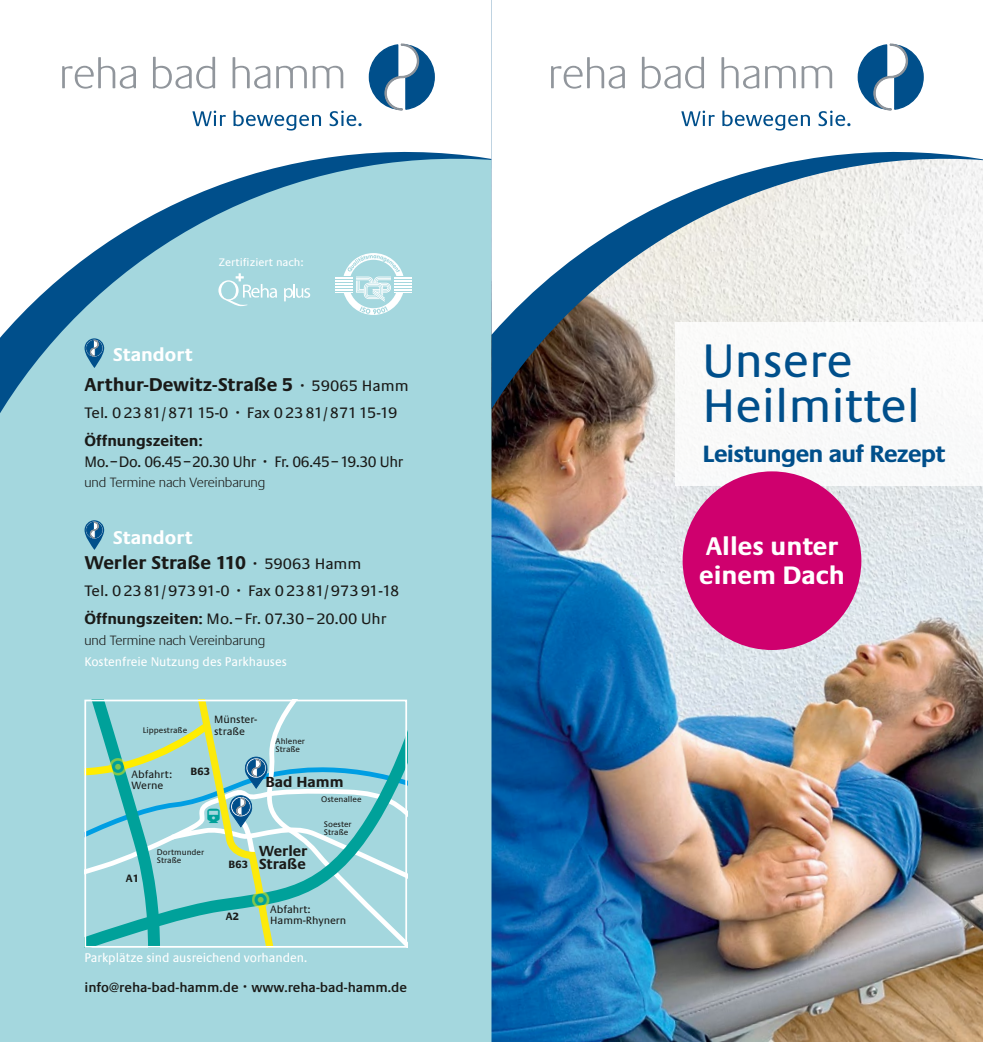
<style>
.page{position:relative;width:983px;height:1042px;background:#fff}
.page>*{position:absolute;margin:0;border:0;box-sizing:border-box;transform-origin:0 0}
.t1{font:48.82px/45.5px "Praxis EF";color:#004f8b}
.t2{font:700 26.25px/29.8px "Praxis EF";color:#fff}
.t3{font:700 24.5px "Praxis EF";letter-spacing:-.03em;color:#004f8b}
.t4{font:700 19.25px/29.4px "Praxis EF";color:#1a1a18}
.t5{font:15.75px/27.7px "Praxis EF";color:#1a1a18}
.t6{font:15.75px "Praxis EF";letter-spacing:-.02em;color:#1a1a18;scale:.95 1}
.t7{font:700 15.75px "Praxis EF";color:#1a1a18}
.t8{font:700 15.22px/13.5px "Praxis EF";color:#1a1a18}
.t9{font:300 14px "Praxis EF";color:#1a1a18}
.t10{font:600 14px "Praxis EF";color:#1a1a18}
.t11{font:13.12px "Praxis EF";color:#fff;scale:.95 1}
.t12{font:11.2px "Praxis EF";color:#fff}
.t13{font:11.03px/11.9px "Praxis EF";color:#1a1a18}
.t14{font:700 11.03px "Praxis EF";color:#1a1a18}
.t15{font:8.4px/8.4px "Praxis EF";color:#1a1a18}
.s1{color:#fff}
.s2{font-weight:400;font-size:15.75px}
.s3{font-weight:700}
</style>
<div class="page">
<div style="left:0;top:0;width:506px;height:1042px;background:#a4d7de"></div>
<svg style="left:0;top:0;width:491px;height:413px"></svg>
<div style="left:353px;top:29px;width:96px;height:96px;background:#fff;border-radius:50%"></div>
<svg style="left:62px;top:57px;width:74px;height:32px;background:#e6e7e8"></svg>
<svg style="left:153px;top:56px;width:62px;height:33px;background:#e3e5e6"></svg>
<svg style="left:232px;top:57px;width:38px;height:32px"></svg>
<svg style="left:276px;top:66px;width:67px;height:23px;background:#e0e2e3"></svg>
<svg style="left:368px;top:43px;width:67px;height:68px"></svg>
<svg style="left:192px;top:111px;width:34px;height:15px"></svg>
<svg style="left:233px;top:111px;width:88px;height:20px;background:#c0d3e2"></svg>
<svg style="left:329px;top:111px;width:32px;height:15px"></svg>
<img style="left:491px;top:409px;width:491px;height:633px">
<div style="left:675px;top:322px;width:307px;height:164px;background:#fff"></div>
<svg style="left:491px;top:335px;width:457px;height:74px"></svg>
<svg style="left:491px;top:0;width:491px;height:335px"></svg>
<div style="left:841px;top:29px;width:97px;height:96px;background:#fff;border-radius:50%"></div>
<svg style="left:551px;top:57px;width:73px;height:32px"></svg>
<svg style="left:641px;top:56px;width:62px;height:33px"></svg>
<svg style="left:721px;top:57px;width:38px;height:32px"></svg>
<svg style="left:765px;top:66px;width:30px;height:23px"></svg>
<svg style="left:801px;top:66px;width:31px;height:23px"></svg>
<svg style="left:857px;top:43px;width:67px;height:68px"></svg>
<svg style="left:681px;top:111px;width:33px;height:15px"></svg>
<svg style="left:722px;top:111px;width:87px;height:20px"></svg>
<svg style="left:818px;top:111px;width:32px;height:15px"></svg>
<svg style="left:84px;top:338px;width:20px;height:30px"></svg>
<svg style="left:86px;top:340px;width:16px;height:16px"></svg>
<svg style="left:284px;top:284px;width:26px;height:17px"></svg>
<svg style="left:218px;top:273px;width:59px;height:33px"></svg>
<svg style="left:336px;top:253px;width:75px;height:62px"></svg>
<div style="left:682px;top:471px;width:179px;height:179px;background:#cf006e;border-radius:50%"></div>
<svg style="left:84px;top:520px;width:20px;height:30px"></svg>
<svg style="left:86px;top:522px;width:16px;height:16px"></svg>
<svg style="left:84px;top:699px;width:323px;height:248px"></svg>
<p class="t12" style="left:219px;top:256px;width:86px">Zertifiziert nach:</p>
<p class="t4" style="left:84px;top:340px;width:326px;text-indent:28px"><span class="s1">Standort<br></span>Arthur-Dewitz-Straße 5 <span class="s2">· 59065 Hamm</span></p>
<p class="t5" style="left:84px;top:399px;width:314px">Tel. 02381/87115-0 · Fax 02381/87115-19</p>
<p class="t7" style="left:84px;top:432px;width:120px">Öffnungszeiten:</p>
<p class="t6" style="left:84px;top:453px;width:337px">Mo.–Do. 06.45–20.30 Uhr · Fr. 06.45–19.30 Uhr</p>
<p class="t9" style="left:84px;top:475px;width:182px">und Termine nach Vereinbarung</p>
<p class="t4" style="left:84px;top:526px;width:278px;line-height:24.5px;text-indent:28px"><span class="s1">Standort<br></span>Werler Straße 110 <span class="s2">· 59063 Hamm</span></p>
<p class="t5" style="left:84px;top:578px;width:316px">Tel. 02381/97391-0 · Fax 02381/97391-18<br><span class="s3">Öffnungszeiten:</span> Mo. –Fr. 07.30–20.00 Uhr</p>
<p class="t9" style="left:84px;top:633px;width:182px">und Termine nach Vereinbarung</p>
<p class="t11" style="left:84px;top:654px;width:214px">Kostenfreie Nutzung des Parkhauses</p>
<p class="t15" style="left:143px;top:726px;width:46px">Lippestraße</p>
<p class="t13" style="left:214px;top:714px;width:45px">Münster&shy;straße</p>
<p class="t13" style="left:131px;top:768px;width:42px">Abfahrt:<br>Werne</p>
<p class="t14" style="left:190px;top:765px;width:21px">B63</p>
<p class="t15" style="left:275px;top:737px;width:31px">Ahlener<br>Straße</p>
<p class="t8" style="left:265px;top:775px;width:80px">Bad Hamm</p>
<p class="t15" style="left:321px;top:795px;width:42px">Ostenallee</p>
<p class="t15" style="left:324px;top:820px;width:29px">Soester<br>Straße</p>
<p class="t14" style="left:126px;top:872px;width:15px">A1</p>
<p class="t15" style="left:157px;top:848px;width:49px">Dortmunder<br>Straße</p>
<p class="t14" style="left:228px;top:858px;width:21px">B63</p>
<p class="t8" style="left:259px;top:844px;width:50px">Werler<br>Straße</p>
<p class="t13" style="left:270px;top:903px;width:78px">Abfahrt:<br>Hamm-Rhynern</p>
<p class="t14" style="left:226px;top:910px;width:15px">A2</p>
<p class="t11" style="left:84px;top:950px;width:236px">Parkplätze sind ausreichend vorhanden.</p>
<p class="t10" style="left:84px;top:980px;width:324px">info@reha-bad-hamm.de <span class="s2">·</span> www.reha-bad-hamm.de</p>
<h1 class="t1" style="left:702px;top:339px;width:219px">Unsere<br>Heilmittel</h1>
<h3 class="t3" style="left:702px;top:440px;width:244px">Leistungen auf Rezept</h3>
<h2 class="t2" style="left:699px;top:531px;width:147px">Alles unter einem Dach</h2>
</div>
